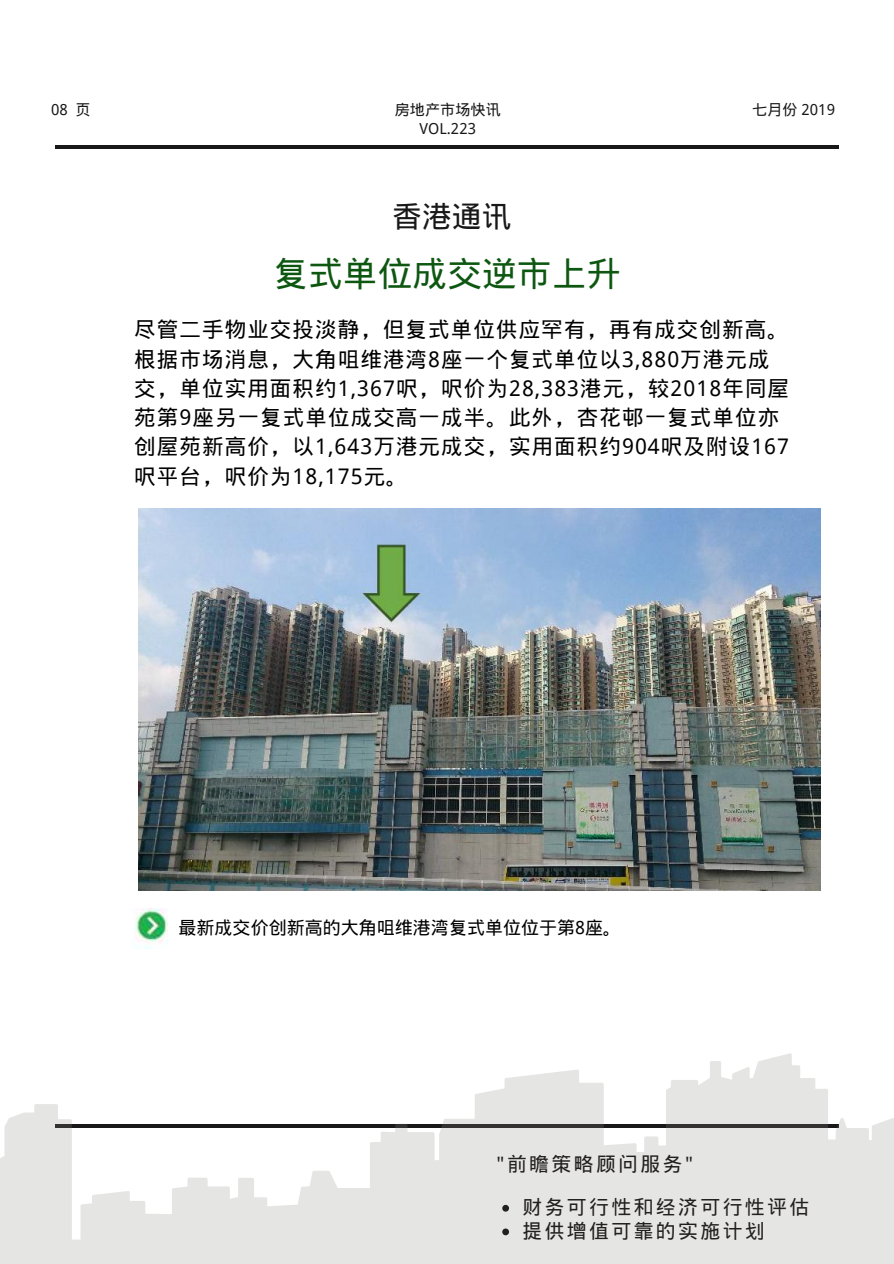
<style>
.page{position:relative;width:894px;height:1264px;background:#fff}
.page>*{position:absolute;margin:0;border:0;box-sizing:border-box;transform-origin:0 0}
.t1{font:34.8px "Wen Quan Yi Micro Hei";color:#0d5711}
.t2{font:29.85px "Wen Quan Yi Micro Hei";color:#181818}
.t3{font:21.45px/29.2px "Wen Quan Yi Micro Hei";letter-spacing:.05em;color:#000}
.t4{font:19.8px/43.2px "Wen Quan Yi Micro Hei";letter-spacing:.12em;color:#000}
.t5{font:18px "Wen Quan Yi Micro Hei";color:#000}
.t6{font:15.15px "Wen Quan Yi Micro Hei";color:#181818}
</style>
<div class="page">
<hr style="left:55px;top:146px;width:783px;height:3px;background:#181818">
<svg style="left:0;top:1057px;width:890px;height:206px;fill:#e5e5e3"></svg>
<img style="left:135px;top:908px;width:32px;height:40px">
<img style="left:139px;top:508px;width:681px;height:382px">
<p class="t6" style="left:51px;top:101px;width:41px">08 页</p>
<p class="t6" style="left:395px;top:100px;width:107px">房地产市场快讯</p>
<p class="t6" style="left:752px;top:100px;width:84px">七月份 2019</p>
<p class="t6" style="left:419px;top:120px;width:58px">VOL.223</p>
<h2 class="t2" style="left:392px;top:199px;width:121px">香港通讯</h2>
<h1 class="t1" style="left:273px;top:253px;width:349px">复式单位成交逆市上升</h1>
<p class="t3" style="left:134px;top:315px;width:656px">尽管二手物业交投淡静，但复式单位供应罕有，再有成交创新高。根据市场消息，大角咀维港湾8座一个复式单位以3,880万港元成交，单位实用面积约1,367呎，呎价为28,383港元，较2018年同屋苑第9座另一复式单位成交高一成半。此外，杏花邨一复式单位亦创屋苑新高价，以1,643万港元成交，实用面积约904呎及附设167呎平台，呎价为18,175元。</p>
<p class="t5" style="left:178px;top:917px;width:444px">最新成交价创新高的大角咀维港湾复式单位位于第8座。</p>
<p class="t4" style="left:522px;top:1141px;width:288px;text-indent:-26px">"前瞻策略顾问服务"<br>财务可行性和经济可行性评估</p>
<p class="t4" style="left:522px;top:1208px;width:244px">提供增值可靠的实施计划</p>
</div>
